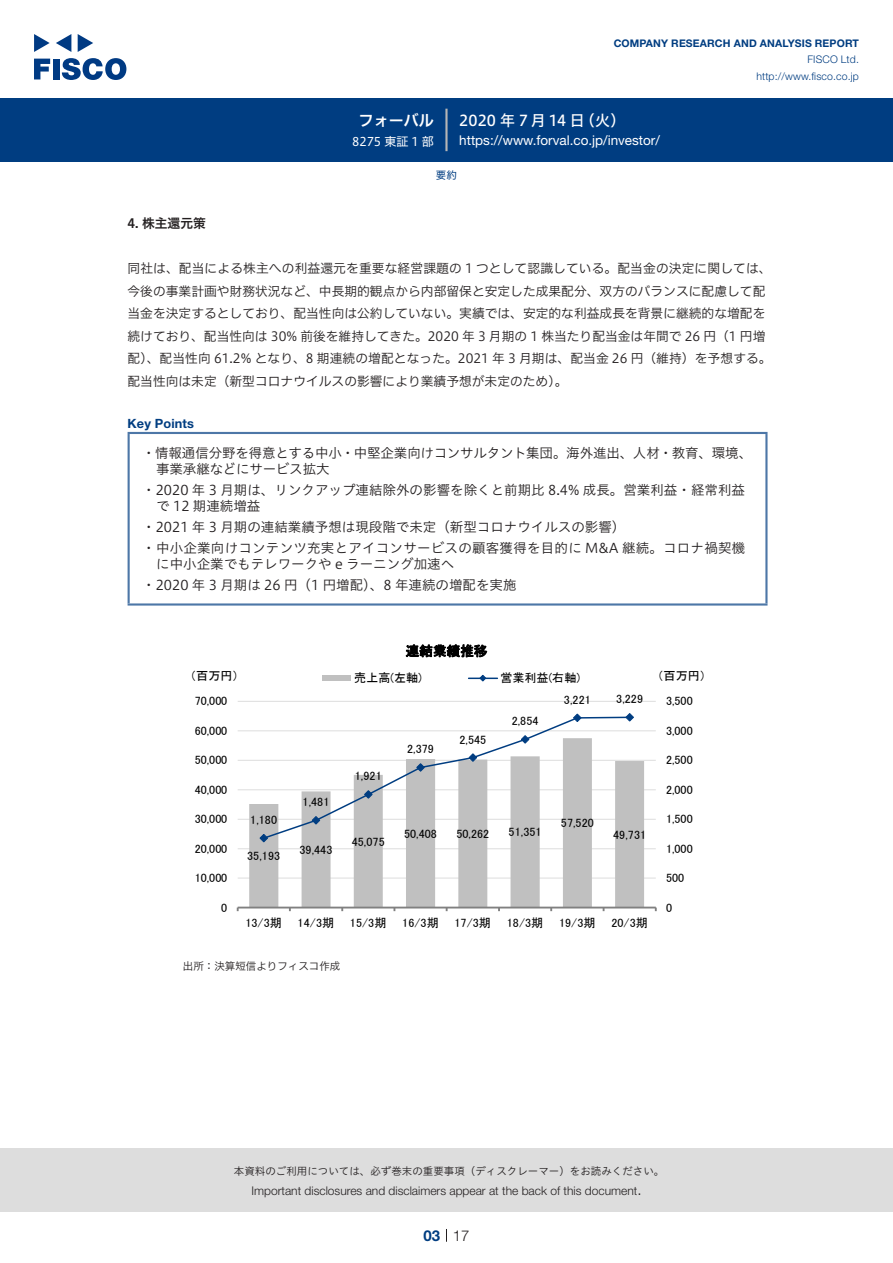
<style>
.page{position:relative;width:893px;height:1263px;background:#fff}
.page>*{position:absolute;margin:0;border:0;box-sizing:border-box;transform-origin:0 0}
.t1{font:15px "Hiragino UD Sans F Std N W5";letter-spacing:.005em;color:#fff}
.t2{font:15px "Hiragino UD Sans F Std N W6";color:#fff}
.t3{font:300 15px "Helvetica Neue LT Std";color:#231f20}
.t4{font:700 15px "Helvetica Neue LT Std";color:#003d81}
.t5{font:13.5px/16.5px "Hiragino UD Sans Std W3";color:#231f20}
.t6{font:13.5px/20.7px "Hiragino UD Sans Std W3";letter-spacing:.02em;color:#231f20}
.t7{font:13.5px "Helvetica Neue LT Std";color:#fff}
.t8{font:13.5px "MS P Gothic";letter-spacing:.01em;color:#000}
.t9{font:12.75px/22.5px "Hiragino UD Sans F Std N W3";color:#231f20}
.t10{font:700 12.75px "Helvetica Neue LT Std";letter-spacing:.015em;color:#003d81}
.t11{font:12.75px "Hiragino UD Sans F Std N W6";color:#231f20}
.t12{font:12.15px "MS P Gothic";letter-spacing:.005em;color:#000}
.t13{font:12px "MS P Gothic";letter-spacing:.005em;color:#000}
.t14{font:300 12px "Helvetica Neue LT Std";color:#231f20}
.t15{font:12px "Hiragino UD Sans F Std N W4";color:#fff}
.t16{font:10.5px "Hiragino UD Sans Std W3";color:#231f20}
.t17{font:700 10.5px "Helvetica Neue LT Std";letter-spacing:.015em;color:#003d81}
.t18{font:300 10.5px/16.5px "Helvetica Neue LT Std";letter-spacing:.015em;color:#003d81;text-align:right}
.t19{font:10.5px "Hiragino UD Sans F Std N W3";color:#231f20}
.t20{font:10.5px "Hiragino UD Sans F Std N W4";color:#003d81}
</style>
<div class="page">
<div style="left:0;top:1148px;width:893px;height:64px;background:#ddd"></div>
<svg style="left:34px;top:59px;width:16px;height:20px"></svg>
<div style="left:53px;top:59px;width:6px;height:20px;background:#003a83"></div>
<svg style="left:62px;top:58px;width:64px;height:22px"></svg>
<svg style="left:34px;top:34px;width:16px;height:18px"></svg>
<svg style="left:78px;top:34px;width:15px;height:18px"></svg>
<svg style="left:56px;top:34px;width:15px;height:18px"></svg>
<div style="left:0;top:98px;width:893px;height:64px;background:#003d81"></div>
<hr style="left:445px;top:109px;width:3px;height:42px;background:#b5b5b6">
<svg style="left:446px;top:1229px;width:1px;height:13px"></svg>
<hr style="left:128px;top:434px;width:2px;height:169px;background:#4d77a7">
<hr style="left:128px;top:432px;width:639px;height:2px;background:#4d77a7">
<hr style="left:765px;top:434px;width:2px;height:169px;background:#4d77a7">
<hr style="left:128px;top:603px;width:639px;height:3px;background:#4d77a7">
<hr style="left:238px;top:878px;width:418px;height:1px;background:#ddd">
<hr style="left:238px;top:848px;width:418px;height:1px;background:#ddd">
<hr style="left:238px;top:819px;width:418px;height:1px;background:#ddd">
<hr style="left:238px;top:789px;width:418px;height:1px;background:#ddd">
<hr style="left:238px;top:760px;width:418px;height:1px;background:#ddd">
<hr style="left:238px;top:730px;width:418px;height:1px;background:#ddd">
<hr style="left:238px;top:701px;width:418px;height:1px;background:#ddd">
<svg style="left:249px;top:761px;width:395px;height:146px;fill:#c0c0c0"></svg>
<hr style="left:238px;top:907px;width:418px;height:1px;background:#808080">
<svg style="left:262px;top:716px;width:369px;height:124px"></svg>
<svg style="left:259px;top:833px;width:10px;height:10px"></svg>
<svg style="left:311px;top:815px;width:10px;height:10px"></svg>
<svg style="left:363px;top:789px;width:10px;height:10px"></svg>
<svg style="left:416px;top:763px;width:9px;height:9px"></svg>
<svg style="left:468px;top:753px;width:10px;height:9px"></svg>
<svg style="left:520px;top:734px;width:10px;height:10px"></svg>
<svg style="left:572px;top:713px;width:10px;height:10px"></svg>
<svg style="left:625px;top:713px;width:9px;height:9px"></svg>
<div style="left:322px;top:675px;width:29px;height:6px;background:#c0c0c0"></div>
<hr style="left:469px;top:677px;width:28px;height:2px;background:#003d81">
<svg style="left:479px;top:674px;width:8px;height:8px"></svg>
<p class="t2" style="left:359px;top:109px;width:77px">フォーバル</p>
<p class="t15" style="left:352px;top:132px;width:83px">8275 東証 1 部</p>
<p class="t17" style="left:614px;top:37px;width:247px">COMPANY RESEARCH AND ANALYSIS REPORT</p>
<p class="t18" style="left:756px;top:51px;width:104px">FISCO Ltd. http://www.fisco.co j p.</p>
<p class="t1" style="left:580px;top:109px;width:47px">（火(</p>
<p class="t1" style="left:459px;top:109px;width:127px">2020 年 7 月 14 日</p>
<p class="t7" style="left:459px;top:132px;width:202px">https://www.forval.co j p. /investor/</p>
<p class="t20" style="left:436px;top:167px;width:22px">要約</p>
<p class="t11" style="left:128px;top:214px;width:80px">4. 株主還元策</p>
<p class="t9" style="left:128px;top:256px;width:646px">同社は、配当による株主への利益還元を重要な経営課題の 1 つとして認識している。配当金の決定に関しては、今後の事業計画や財務状況など、中長期的観点から内部留保と安定した成果配分、双方のバランスに配慮して配当金を決定するとしており、配当性向は公約していない。実績では、安定的な利益成長を背景に継続的な増配を続けており、配当性向は 30% 前後を維持してきた。2020 年 3 月期の 1 株当たり配当金は年間で 26 円（1 円増配）、配当性向 61.2% となり、8 期連続の増配となった。2021 年 3 月期は、配当金 26 円（維持）を予想する。配当性向は未定（新型コロナウイルスの影響により業績予想が未定のため。(</p>
<p class="t10" style="left:128px;top:415px;width:68px">Key Points</p>
<p class="t5" style="left:156px;top:443px;width:597px;text-indent:-14px">・情報通信分野を得意とする中小・中堅企業向けコンサルタント集団。海外進出、人材・教育、環境、事業承継などにサービス拡大</p>
<p class="t5" style="left:156px;top:481px;width:590px;text-indent:-14px">・2020 年 3 月期は、リンクアップ連結除外の影響を除くと前期比 8.4% 成長。営業利益・経常利益で 12 期連続増益</p>
<p class="t6" style="left:142px;top:516px;width:605px">・2021 年 3 月期の連結業績予想は現段階で未定（新型コロナウイルスの影響(<br>・中小企業向けコンテンツ充実とアイコンサービスの顧客獲得を目的に M&amp;A 継続。コロナ禍契機</p>
<p class="t5" style="left:142px;top:553px;width:376px;line-height:20.7px;text-indent:14px">に中小企業でもテレワークや e ラーニング加速へ<br>・2020 年 3 月期は 26 円（1 円増配）、8 年連続の増配を実施</p>
<p class="t8" style="left:406px;top:644px;width:83px">連結業績推移</p>
<p class="t12" style="left:190px;top:669px;width:50px">（百万円）</p>
<p class="t13" style="left:354px;top:672px;width:69px">売上高(左軸)</p>
<p class="t13" style="left:500px;top:672px;width:81px">営業利益(右軸(</p>
<p class="t12" style="left:657px;top:669px;width:50px">（百万円(</p>
<p class="t13" style="left:195px;top:695px;width:34px">70,000</p>
<p class="t13" style="left:564px;top:693px;width:28px">3,221</p>
<p class="t13" style="left:616px;top:693px;width:28px">3,229</p>
<p class="t13" style="left:666px;top:695px;width:28px">3,500</p>
<p class="t13" style="left:195px;top:724px;width:34px">60,000</p>
<p class="t13" style="left:195px;top:754px;width:34px">50,000</p>
<p class="t13" style="left:407px;top:743px;width:28px">2,379</p>
<p class="t12" style="left:459px;top:733px;width:28px">2,545</p>
<p class="t13" style="left:512px;top:715px;width:28px">2,854</p>
<p class="t13" style="left:666px;top:724px;width:28px">3,000</p>
<p class="t13" style="left:666px;top:754px;width:28px">2,500</p>
<p class="t12" style="left:355px;top:770px;width:28px">1,921</p>
<p class="t13" style="left:195px;top:783px;width:34px">40,000</p>
<p class="t13" style="left:666px;top:783px;width:28px">2,000</p>
<p class="t13" style="left:303px;top:796px;width:28px">1,481</p>
<p class="t13" style="left:195px;top:813px;width:34px">30,000</p>
<p class="t13" style="left:195px;top:842px;width:34px">20,000</p>
<p class="t13" style="left:250px;top:814px;width:28px">1,180</p>
<p class="t13" style="left:247px;top:850px;width:34px">35,193</p>
<p class="t13" style="left:299px;top:843px;width:34px">39,443</p>
<p class="t13" style="left:352px;top:835px;width:34px">45,075</p>
<p class="t13" style="left:404px;top:827px;width:34px">50,408</p>
<p class="t13" style="left:456px;top:827px;width:34px">50,262</p>
<p class="t13" style="left:509px;top:826px;width:34px">51,351</p>
<p class="t13" style="left:561px;top:817px;width:34px">57,520</p>
<p class="t13" style="left:613px;top:828px;width:34px">49,731</p>
<p class="t13" style="left:666px;top:813px;width:28px">1,500</p>
<p class="t13" style="left:666px;top:842px;width:28px">1,000</p>
<p class="t13" style="left:195px;top:872px;width:34px">10,000</p>
<p class="t13" style="left:666px;top:872px;width:20px">500</p>
<p class="t13" style="left:221px;top:901px;width:8px">0</p>
<p class="t13" style="left:666px;top:901px;width:8px">0</p>
<p class="t13" style="left:245px;top:917px;width:38px">13/3期</p>
<p class="t13" style="left:298px;top:917px;width:38px">14/3期</p>
<p class="t13" style="left:350px;top:917px;width:38px">15/3期</p>
<p class="t13" style="left:402px;top:917px;width:38px">16/3期</p>
<p class="t13" style="left:454px;top:917px;width:38px">17/3期</p>
<p class="t13" style="left:507px;top:917px;width:38px">18/3期</p>
<p class="t13" style="left:559px;top:917px;width:38px">19/3期</p>
<p class="t13" style="left:611px;top:917px;width:38px">20/3期</p>
<p class="t19" style="left:183px;top:958px;width:159px">出所：決算短信よりフィスコ作成</p>
<p class="t16" style="left:234px;top:1163px;width:432px">本資料のご利用については、必ず巻末の重要事項（ディスクレーマー）をお読みください。</p>
<p class="t3" style="left:637px;top:1180px;width:6px">.</p>
<p class="t14" style="left:251px;top:1183px;width:387px">Important disclosures and disclaimers appear at the back of this document</p>
<p class="t4" style="left:423px;top:1226px;width:18px">03</p>
<p class="t3" style="left:453px;top:1226px;width:18px">17</p>
</div>
